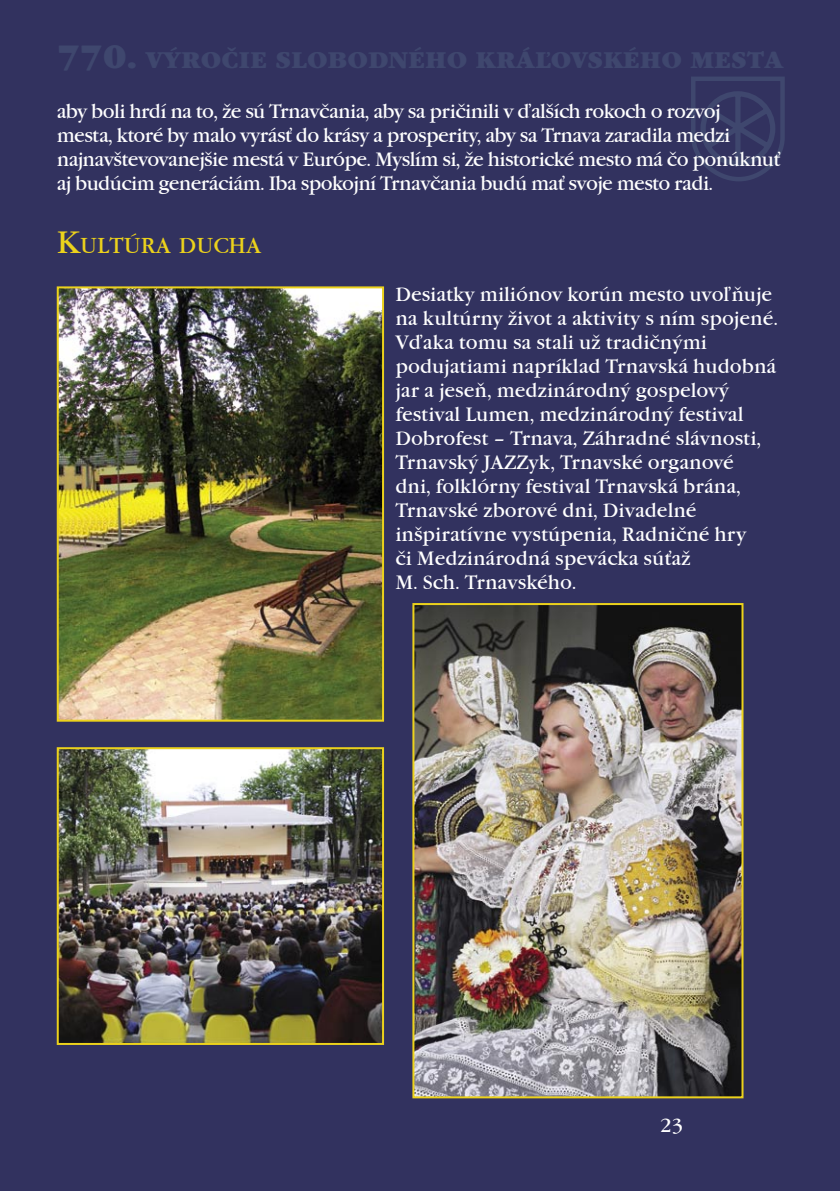
<style>
.page{position:relative;width:840px;height:1191px;background:#fff}
.page>*{position:absolute;margin:0;border:0;box-sizing:border-box;transform-origin:0 0}
.t1{font:23.4px "Garamond Itc T Ultr";color:#3f476e}
.妕齦1{font:22.4px "Garamond Itc T";color:#ecd21c}
.妕齦1-2{font:20px/24px "Garamond Itc T";color:#fff}
.妕齦1-3{font:20px/24px "Garamond Itc T";letter-spacing:-.03em;color:#fff}
.s1{font-size:33.4px}
.s2{font-size:32px}
</style>
<div class="page">
<div style="left:0;top:0;width:839px;height:1191px;background:#32325f"></div>
<svg style="left:691px;top:77px;width:93px;height:104px"></svg>
<img style="left:60px;top:289px;width:321px;height:429px">
<div style="left:57px;top:286px;width:327px;height:435px;border:2px solid #ecd21c"></div>
<img style="left:415px;top:606px;width:325px;height:489px">
<div style="left:412px;top:603px;width:331px;height:495px;border:2px solid #ecd21c"></div>
<img style="left:60px;top:750px;width:321px;height:292px">
<div style="left:57px;top:747px;width:327px;height:298px;border:2px solid #ecd21c"></div>
<p class="t1" style="left:57px;top:46px;width:727px"><span class="s1">770.</span> VÝROČIE SLOBODNÉHO KRÁĽOVSKÉHO MESTA</p>
<p class="妕齦1-3" style="left:57px;top:100px;width:725px">aby boli hrdí na to, že sú Trnavčania, aby sa pričinili v ďalších rokoch o rozvoj mesta, ktoré by malo vyrásť do krásy a prosperity, aby sa Trnava zaradila medzi najnavštevovanejšie mestá v Európe. Myslím si, že historické mesto má čo ponúknuť aj budúcim generáciám. Iba spokojní Trnavčania budú mať svoje mesto radi.</p>
<p class="妕齦1" style="left:57px;top:233px;width:206px"><span class="s2">K</span>ULTÚRA DUCHA</p>
<p class="妕齦1-2" style="left:395px;top:282px;width:384px">Desiatky miliónov korún mesto uvoľňuje na kultúrny život a aktivity s ním spojené.<br>Vďaka tomu sa stali už tradičnými podujatiami napríklad Trnavská hudobná jar a jeseň, medzinárodný gospelový festival Lumen, medzinárodný festival Dobrofest – Trnava, Záhradné slávnosti, Trnavský JAZZyk, Trnavské organové<br>dni, folklórny festival Trnavská brána, Trnavské zborové dni, Divadelné inšpiratívne vystúpenia, Radničné hry</p>
<p class="妕齦1-2" style="left:395px;top:546px;width:296px">či Medzinárodná spevácka súťaž</p>
<p class="妕齦1-2" style="left:395px;top:570px;width:183px">M. Sch. Trnavského.</p>
<p class="妕齦1-2" style="left:659px;top:1113px;width:25px">23</p>
</div>
